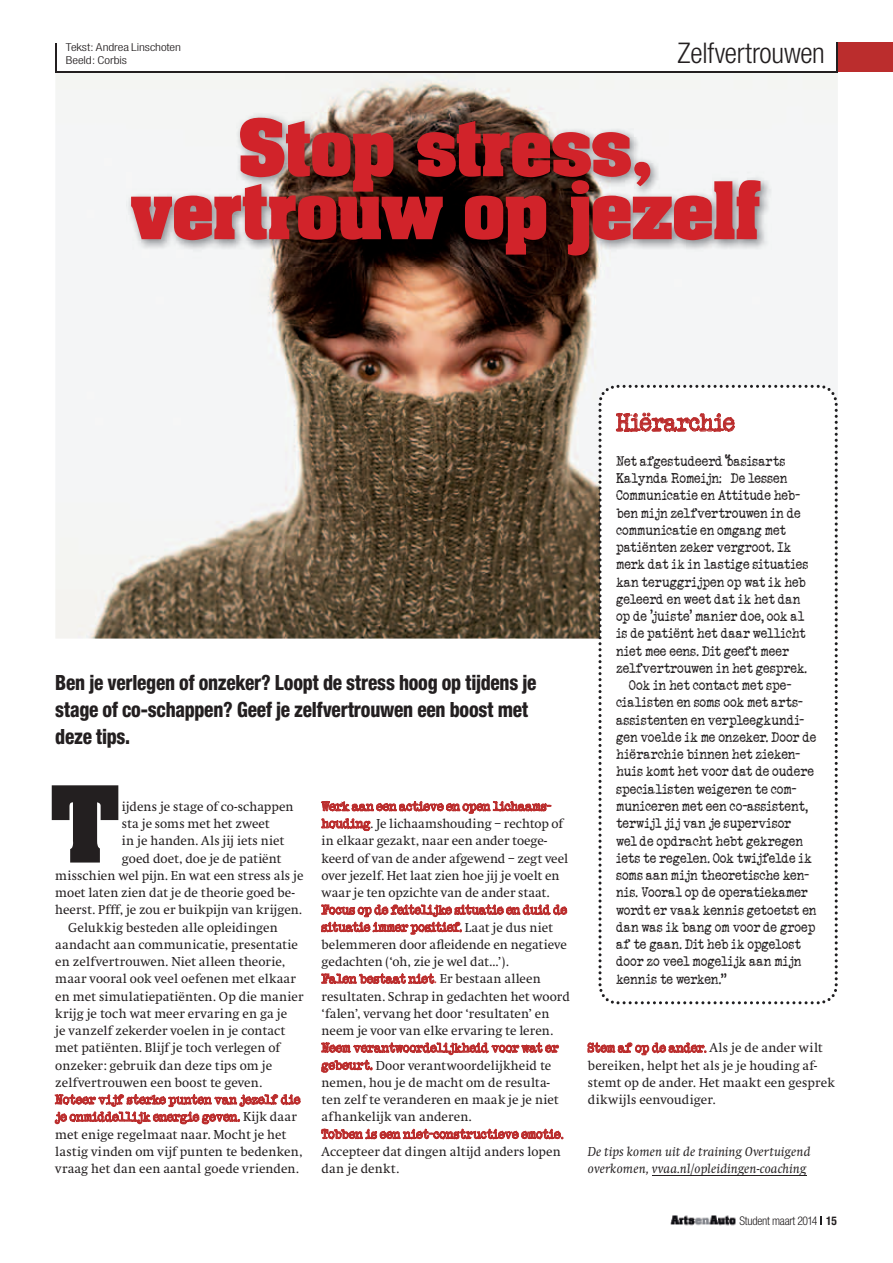
<style>
.page{position:relative;width:893px;height:1263px;background:#fff}
.page>*{position:absolute;margin:0;border:0;box-sizing:border-box;transform-origin:0 0}
.t1{font:700 90px "Aachen";color:#231f20}
.t2{font:700 67.5px/63px "Aachen";letter-spacing:-.005em;color:#d1232a;text-align:center}
.t3{font:300 condensed 28.5px "Helvetica Neue";letter-spacing:-.01em;color:#231f20}
.t4{font:25.5px "Veteran Typewriter";letter-spacing:-.01em;color:#bb2d2d;scale:.96 1}
.t5{font:800 condensed 21px/27px "Helvetica Neue";letter-spacing:-.01em;color:#231f20;scale:.92 1}
.t6{font:14.25px "Veteran Typewriter";letter-spacing:.01em;color:#231f20;scale:.94 1}
.t7{font:13.5px/17.2px "AA Swift";color:#231f20}
.t8{font:13.5px/17.2px "Veteran Typewriter";letter-spacing:.005em;color:#bb2d2d}
.t9{font:italic 13.5px/17.2px "AA Swift";letter-spacing:.01em;color:#231f20}
.t10{font:300 condensed 12px "Helvetica Neue";letter-spacing:-.02em;color:#231f20}
.t11{font:300 condensed 10.95px/12.5px "Helvetica Neue";letter-spacing:-.01em;color:#231f20;scale:1.21 1}
.s1{font-family:"AA Swift";color:#231f20}
.s2{font-family:"Veteran Typewriter";color:#bb2d2d}
.s3{font-family:"AA Swift"}
.s4{font-family:"American Typewriter"}
.s5{color:#bb2d2d}
.s6{font-weight:700}
</style>
<div class="page">
<div style="left:838px;top:43px;width:55px;height:29px;background:#bb2d2d"></div>
<svg style="left:55px;top:43px;width:1px;height:28px"></svg>
<svg style="left:837px;top:43px;width:1px;height:28px"></svg>
<img style="left:55px;top:72px;width:783px;height:567px">
<hr style="left:55px;top:71px;width:783px;height:1px;background:#231f20">
<svg style="left:55px;top:1094px;width:245px;height:30px"></svg>
<svg style="left:321px;top:801px;width:230px;height:30px"></svg>
<svg style="left:321px;top:904px;width:246px;height:30px"></svg>
<svg style="left:321px;top:973px;width:113px;height:11px"></svg>
<svg style="left:321px;top:1042px;width:238px;height:30px"></svg>
<svg style="left:321px;top:1129px;width:242px;height:11px"></svg>
<hr style="left:652px;top:1175px;width:154px;height:1px;background:#231f20">
<svg style="left:588px;top:1042px;width:118px;height:13px"></svg>
<img style="left:127px;top:112px;width:645px;height:155px">
<svg style="left:598px;top:385px;width:240px;height:619px"></svg>
<img style="left:670px;top:1215px;width:66px;height:11px">
<svg style="left:725px;top:454px;width:5px;height:5px"></svg>
<p class="t11" style="left:66px;top:41px;width:97px">Tekst: Andrea Linschoten<br>Beeld: Corbis</p>
<h3 class="t3" style="left:678px;top:36px;width:149px">Zelfvertrouwen</h3>
<h2 class="t2" style="left:131px;top:114px;width:632px">Stop stress, vertrouw op jezelf</h2>
<h3 class="t5" style="left:55px;top:669px;width:525px">Ben je verlegen of onzeker? Loopt de stress hoog op tijdens je stage of co-schappen? Geef je zelfvertrouwen een boost met deze tips.</h3>
<h1 class="t1" style="left:51px;top:756px;width:70px">T</h1>
<p class="t7" style="left:122px;top:798px;width:173px">ijdens je stage of co-schappen</p>
<p class="t7" style="left:122px;top:815px;width:149px">sta je soms met het zweet</p>
<p class="t7" style="left:122px;top:832px;width:164px">in je handen. Als jij iets niet</p>
<p class="t7" style="left:122px;top:850px;width:161px">goed doet, doe je de patiënt</p>
<p class="t7" style="left:55px;top:867px;width:250px">misschien wel pijn. En wat een stress als je</p>
<p class="t7" style="left:55px;top:884px;width:241px">moet laten zien dat je de theorie goed be-</p>
<p class="t7" style="left:55px;top:902px;width:248px">heerst. Pfff, je zou er buikpijn van krijgen.</p>
<p class="t7" style="left:68px;top:919px;width:211px">Gelukkig besteden alle opleidingen</p>
<p class="t7" style="left:55px;top:936px;width:244px">aandacht aan communicatie, presentatie</p>
<p class="t7" style="left:55px;top:953px;width:231px">en zelfvertrouwen. Niet alleen theorie,</p>
<p class="t7" style="left:55px;top:971px;width:242px">maar vooral ook veel oefenen met elkaar</p>
<p class="t7" style="left:55px;top:988px;width:250px">en met simulatiepatiënten. Op die manier</p>
<p class="t7" style="left:55px;top:1005px;width:233px">krijg je toch wat meer ervaring en ga je</p>
<p class="t7" style="left:55px;top:1022px;width:232px">je vanzelf zekerder voelen in je contact</p>
<p class="t7" style="left:55px;top:1040px;width:226px">met patiënten. Blijf je toch verlegen of</p>
<p class="t7" style="left:55px;top:1057px;width:219px">onzeker: gebruik dan deze tips om je</p>
<p class="t7" style="left:55px;top:1074px;width:208px">zelfvertrouwen een boost te geven.</p>
<p class="t8" style="left:55px;top:1091px;width:247px">Noteer vijf sterke punten van jezelf die je onmiddellijk energie geven. <span class="s1">Kijk daar</span></p>
<p class="t7" style="left:55px;top:1126px;width:249px">met enige regelmaat naar. Mocht je het lastig vinden om vijf punten te bedenken, vraag het dan een aantal goede vrienden.</p>
<p class="t8" style="left:322px;top:798px;width:231px">Werk aan een actieve en open lichaams-</p>
<p class="t7" style="left:322px;top:815px;width:248px"><span class="s2">houding</span>. Je lichaamshouding – rechtop of in elkaar gezakt, naar een ander toege&shy;keerd of van de ander afgewend – zegt veel over jezelf. Het laat zien hoe jij je voelt en waar je ten opzichte van de ander staat.</p>
<p class="t8" style="left:322px;top:901px;width:247px">Focus op de feitelijke situatie en duid de situatie immer positief. <span class="s1">Laat je dus niet</span></p>
<p class="t7" style="left:322px;top:936px;width:247px">belemmeren door afleidende en negatieve gedachten (‘oh, zie je wel dat…’).</p>
<p class="t8" style="left:322px;top:970px;width:221px">Falen bestaat niet. <span class="s1">Er bestaan alleen</span></p>
<p class="t7" style="left:322px;top:988px;width:250px">resultaten. Schrap in gedachten het woord ‘falen’, vervang het door ‘resultaten’ en neem je voor van elke ervaring te leren.</p>
<p class="t8" style="left:322px;top:1039px;width:239px">Neem verantwoordelijkheid voor wat er</p>
<p class="t7" style="left:322px;top:1057px;width:239px"><span class="s2">gebeurt.</span> Door verantwoordelijkheid te nemen, hou je de macht om de resulta&shy;ten zelf te veranderen en maak je je niet afhankelijk van anderen.</p>
<p class="t8" style="left:322px;top:1126px;width:243px">Tobben is een niet-constructieve emotie<span class="s3">.</span></p>
<p class="t7" style="left:322px;top:1143px;width:241px">Accepteer dat dingen altijd anders lopen dan je denkt.</p>
<h3 class="t4" style="left:616px;top:410px;width:125px">Hie<span class="s4">¨</span>rarchie</h3>
<p class="t6" style="left:616px;top:454px;width:181px">Net afgestudeerd basisarts</p>
<p class="t6" style="left:616px;top:471px;width:184px">Kalynda Romeijn: De lessen</p>
<p class="t6" style="left:616px;top:489px;width:197px">Communicatie en Attitude heb-</p>
<p class="t6" style="left:616px;top:506px;width:198px">ben mijn zelfvertrouwen in de</p>
<p class="t6" style="left:616px;top:523px;width:182px">communicatie en omgang met</p>
<p class="t6" style="left:616px;top:540px;width:188px">patie<span class="s4">¨</span>nten zeker vergroot. Ik</p>
<p class="t6" style="left:616px;top:558px;width:206px">merk dat ik in lastige situaties</p>
<p class="t6" style="left:616px;top:575px;width:203px">kan teruggrijpen op wat ik heb</p>
<p class="t6" style="left:616px;top:592px;width:198px">geleerd en weet dat ik het dan</p>
<p class="t6" style="left:616px;top:609px;width:202px">op de 'juiste' manier doe, ook al</p>
<p class="t6" style="left:616px;top:627px;width:203px">is de patie<span class="s4">¨</span>nt het daar wellicht</p>
<p class="t6" style="left:616px;top:644px;width:185px">niet mee eens. Dit geeft meer</p>
<p class="t6" style="left:616px;top:661px;width:205px">zelfvertrouwen in het gesprek.</p>
<p class="t6" style="left:629px;top:678px;width:174px">Ook in het contact met spe-</p>
<p class="t6" style="left:616px;top:696px;width:200px">cialisten en soms ook met arts-</p>
<p class="t6" style="left:616px;top:713px;width:201px">assistenten en verpleegkundi-</p>
<p class="t6" style="left:616px;top:730px;width:214px">gen voelde ik me onzeker. Door de</p>
<p class="t6" style="left:616px;top:748px;width:197px">hie<span class="s4">¨</span>rarchie binnen het zieken-</p>
<p class="t6" style="left:616px;top:765px;width:212px">huis komt het voor dat de oudere</p>
<p class="t6" style="left:616px;top:782px;width:193px">specialisten weigeren te com-</p>
<p class="t6" style="left:616px;top:799px;width:206px">municeren met een co-assistent,</p>
<p class="t6" style="left:616px;top:817px;width:188px">terwijl jij van je supervisor</p>
<p class="t6" style="left:616px;top:834px;width:200px">wel de opdracht hebt gekregen</p>
<p class="t6" style="left:616px;top:851px;width:210px">iets te regelen. Ook twijfelde ik</p>
<p class="t6" style="left:616px;top:868px;width:206px">soms aan mijn theoretische ken-</p>
<p class="t6" style="left:616px;top:886px;width:205px">nis. Vooral op de operatiekamer</p>
<p class="t6" style="left:616px;top:903px;width:215px">wordt er vaak kennis getoetst en</p>
<p class="t6" style="left:616px;top:920px;width:213px">dan was ik bang om voor de groep</p>
<p class="t6" style="left:616px;top:937px;width:198px">af te gaan. Dit heb ik opgelost</p>
<p class="t6" style="left:616px;top:955px;width:198px">door zo veel mogelijk aan mijn</p>
<p class="t6" style="left:616px;top:972px;width:119px">kennis te werken."</p>
<p class="t7" style="left:588px;top:1039px;width:248px"><span class="s2">Stem af op de ander</span><span class="s5">.</span> Als je de ander wilt bereiken, helpt het als je je houding af&shy;stemt op de ander. Het maakt een gesprek dikwijls eenvoudiger.</p>
<p class="t9" style="left:588px;top:1143px;width:224px">De tips komen uit de training Overtuigend overkomen, vvaa.nl/opleidingen-coaching</p>
<p class="t10" style="left:739px;top:1214px;width:99px">Student maart 2014 <span class="s6">15</span></p>
</div>
